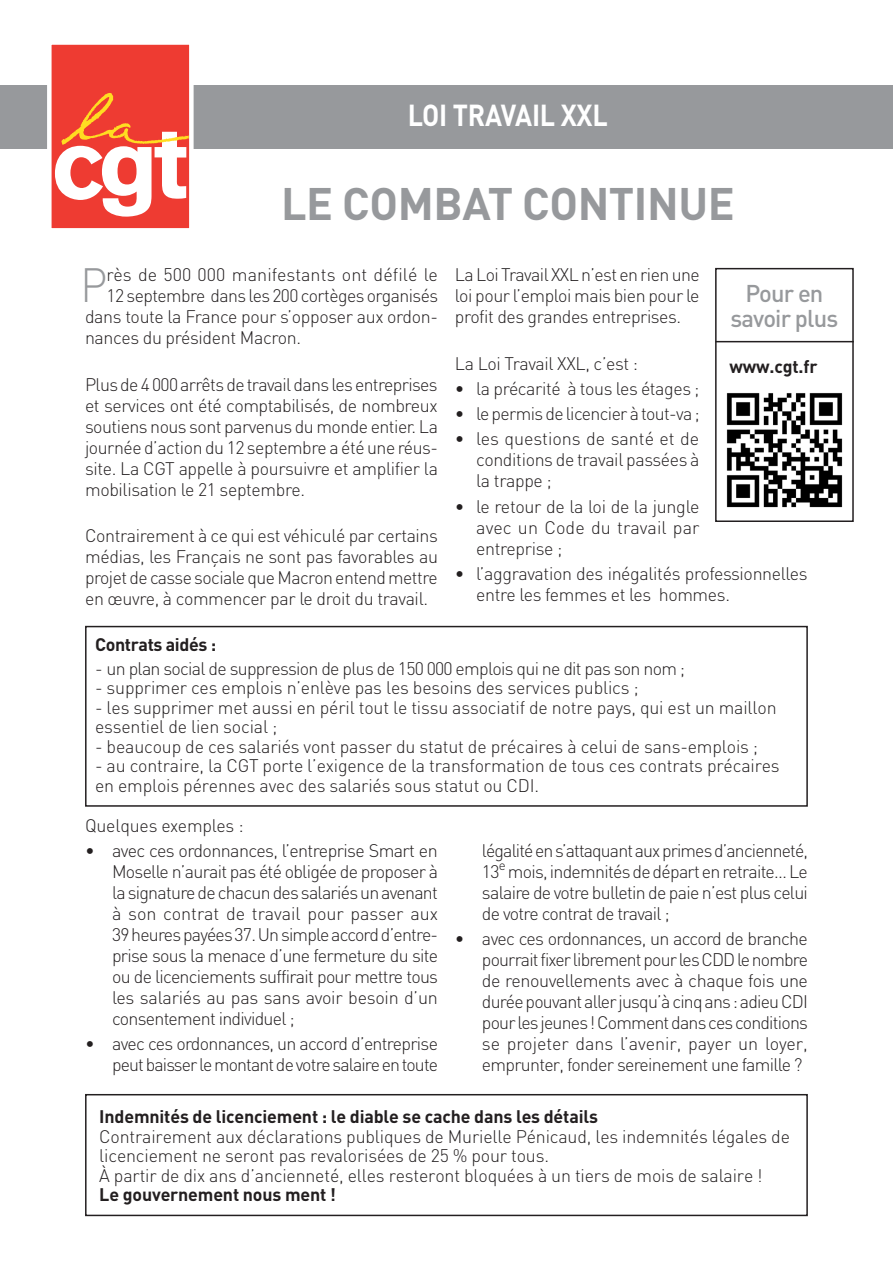
<style>
.page{position:relative;width:893px;height:1263px;background:#fff}
.page>*{position:absolute;margin:0;border:0;box-sizing:border-box;transform-origin:0 0}
.Titre_C{font:300 47.55px "DIN";color:#97999c;scale:.89 1}
.Titre_C-2{font:700 45px "DIN";letter-spacing:-.01em;color:#97999c}
.surtitre{font:700 30px "DIN";letter-spacing:-.01em;color:#fff;scale:.89 1}
.Titre_C-3{font:500 24px/25.5px "DIN";letter-spacing:-.035em;color:#97999c;text-align:center}
.Titre_C-4{font:300 18px/21px "DIN";letter-spacing:-.025em;color:#231f20;text-align:justify}
.texte{font:300 18px/19.5px "DIN";letter-spacing:-.01em;color:#231f20}
.texte-2{font:700 18px "DIN";letter-spacing:-.01em;color:#231f20}
.Titre_C-5{font:300 18px/21px "DIN";letter-spacing:-.045em;color:#231f20;text-align:right}
.texte-3{font:300 18px "DIN";letter-spacing:-.04em;color:#231f20}
.Titre_C-6{font:300 18px "DIN";letter-spacing:.005em;color:#231f20}
.Titre_C-7{font:700 18px "DIN";letter-spacing:-.02em;color:#231f20}
</style>
<div class="page">
<div style="left:0;top:85px;width:893px;height:64px;background:#97999c"></div>
<div style="left:49px;top:43px;width:142px;height:187px;background:#ee3b32"></div>
<svg style="left:55px;top:93px;width:134px;height:124px"></svg>
<div style="left:47px;top:40px;width:147px;height:193px;border:4px solid #fff"></div>
<div style="left:715px;top:268px;width:139px;height:254px;border:2px solid #231f20"></div>
<hr style="left:715px;top:341px;width:139px;height:1px;background:#231f20">
<img style="left:726px;top:393px;width:117px;height:115px">
<div style="left:85px;top:626px;width:723px;height:181px;border:2px solid #231f20"></div>
<div style="left:85px;top:1094px;width:723px;height:122px;border:2px solid #231f20"></div>
<p class="surtitre" style="left:408px;top:96px;width:226px">LOI TRAVAIL XXL</p>
<p class="Titre_C-2" style="left:281px;top:175px;width:455px">LE COMBAT CONTINUE</p>
<p class="Titre_C" style="left:80px;top:256px;width:32px">P</p>
<p class="Titre_C-6" style="left:107px;top:264px;width:333px">rès de 500 000 manifestants ont défilé le</p>
<p class="Titre_C-4" style="left:107px;top:285px;width:333px">12 septembre dans les 200 cortèges organisés</p>
<p class="Titre_C-4" style="left:85px;top:306px;width:354px">dans toute la France pour s’opposer aux ordon-</p>
<p class="Titre_C-4" style="left:85px;top:327px;width:218px">nances du président Macron.</p>
<p class="Titre_C-4" style="left:85px;top:373px;width:355px">Plus de 4 000 arrêts de travail dans les entreprises et services ont été comptabilisés, de nombreux soutiens nous sont parvenus du monde entier. La journée d’action du 12 septembre a été une réus&shy;site. La CGT appelle à poursuivre et amplifier la mobilisation le 21 septembre.</p>
<p class="Titre_C-4" style="left:85px;top:525px;width:354px">Contrairement à ce qui est véhiculé par certains médias, les Français ne sont pas favorables au projet de casse sociale que Macron entend mettre en œuvre, à commencer par le droit du travail.</p>
<p class="Titre_C-4" style="left:455px;top:264px;width:246px">La Loi Travail XXL n’est en rien une loi pour l’emploi mais bien pour le profit des grandes entreprises.</p>
<p class="Titre_C-4" style="left:455px;top:352px;width:185px">La Loi Travail XXL, c’est :</p>
<p class="Titre_C-4" style="left:455px;top:378px;width:246px">• la précarité à tous les étages ;</p>
<p class="Titre_C-4" style="left:455px;top:403px;width:246px">• le permis de licencier à tout-va;</p>
<p class="Titre_C-4" style="left:476px;top:428px;width:225px;text-indent:-21px">• les questions de santé et de conditions de travail passées à la trappe ;</p>
<p class="Titre_C-4" style="left:476px;top:495px;width:225px;text-indent:-21px">• le retour de la loi de la jungle avec un Code du travail par entreprise ;</p>
<p class="Titre_C-4" style="left:476px;top:563px;width:333px;text-indent:-21px">• l’aggravation des inégalités professionnelles entre les femmes et les hommes.</p>
<p class="Titre_C-3" style="left:730px;top:280px;width:109px">Pour en savoir plus</p>
<p class="texte-2" style="left:729px;top:354px;width:90px">www.cgt.fr</p>
<p class="Titre_C-7" style="left:95px;top:632px;width:123px">Contrats aidés :</p>
<p class="texte-3" style="left:95px;top:657px;width:591px">- un plan social de suppression de plus de 150 000 emplois qui ne dit pas son nom ;</p>
<p class="texte" style="left:95px;top:678px;width:545px">- supprimer ces emplois n’enlève pas les besoins des services publics ;</p>
<p class="texte" style="left:95px;top:697px;width:683px">- les supprimer met aussi en péril tout le tissu associatif de notre pays, qui est un maillon essentiel de lien social ;</p>
<p class="texte" style="left:95px;top:736px;width:664px">- beaucoup de ces salariés vont passer du statut de précaires à celui de sans-emplois ;</p>
<p class="texte" style="left:95px;top:756px;width:686px">- au contraire, la CGT porte l’exigence de la transformation de tous ces contrats précaires en emplois pérennes avec des salariés sous statut ou CDI.</p>
<p class="Titre_C-4" style="left:85px;top:814px;width:160px">Quelques exemples :</p>
<p class="Titre_C-4" style="left:112px;top:840px;width:328px;text-indent:-27px">• avec ces ordonnances, l’entreprise Smart en Moselle n’aurait pas été obligée de proposer à la signature de chacun des salariés un avenant à son contrat de travail pour passer aux 39heures payées 37. Un simple accord d’entre&shy;prise sous la menace d’une fermeture du site ou de licenciements suffirait pour mettre tous les salariés au pas sans avoir besoin d’un consentement individuel ;</p>
<p class="Titre_C-5" style="left:85px;top:1033px;width:354px">• avec ces ordonnances, un accord d’entreprise peut baisser le montant de votre salaire en toute</p>
<p class="Titre_C-4" style="left:482px;top:840px;width:328px">légalité en s’attaquant aux primes d’ancienneté, 13<sup>e</sup> mois, indemnités de départ en retraite… Le salaire de votre bulletin de paie n’est plus celui de votre contrat de travail ;</p>
<p class="Titre_C-4" style="left:482px;top:928px;width:328px;text-indent:-27px">• avec ces ordonnances, un accord de branche pourrait fixer librement pour les CDD le nombre de renouvellements avec à chaque fois une durée pouvant aller jusqu’à cinq ans: adieu CDI pour les jeunes! Comment dans ces conditions se projeter dans l’avenir, payer un loyer, emprunter, fonder sereinement une famille ?</p>
<p class="texte-2" style="left:99px;top:1105px;width:500px">Indemnités de licenciement : le diable se cache dans les détails</p>
<p class="texte" style="left:99px;top:1126px;width:692px">Contrairement aux déclarations publiques de Murielle Pénicaud, les indemnités légales de licenciement ne seront pas revalorisées de 25 % pour tous.</p>
<p class="texte" style="left:99px;top:1165px;width:665px">À partir de dix ans d’ancienneté, elles resteront bloquées à un tiers de mois de salaire !</p>
<p class="texte-2" style="left:99px;top:1183px;width:238px">Le gouvernement nous ment !</p>
</div>
